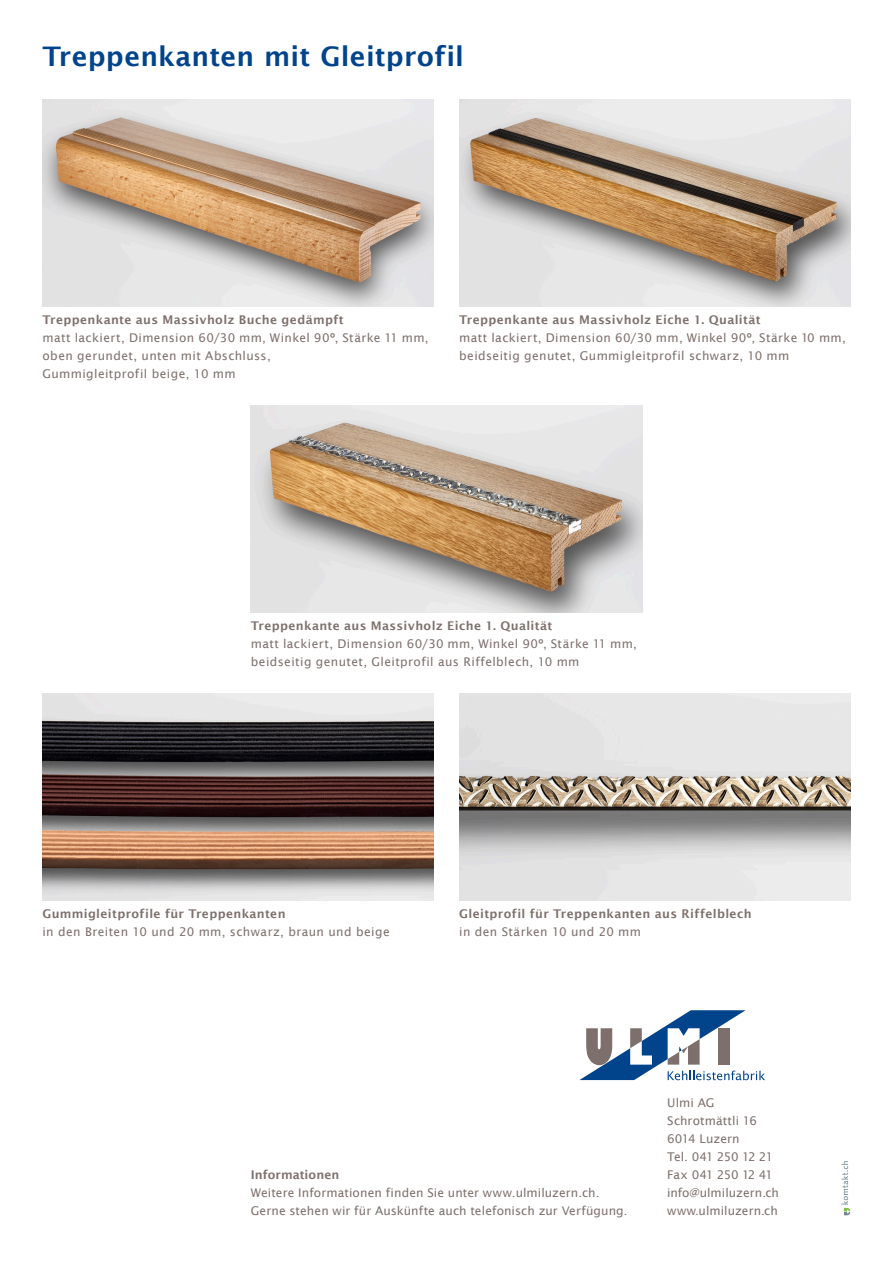
<style>
.page{position:relative;width:893px;height:1263px;background:#fff}
.page>*{position:absolute;margin:0;border:0;box-sizing:border-box;transform-origin:0 0}
.t1{font:600 27px "Lucida Sans";letter-spacing:.01em;color:#01448c}
.t2{font:12px/18px "Lucida Sans";letter-spacing:.03em;color:#7d706c}
.t3{font:600 12px "Lucida Sans";letter-spacing:.03em;color:#7d706c}
.t4{font:12px/18px "Lucida Sans";letter-spacing:.01em;color:#7d706c}
.t5{font:12px/18px "Lucida Sans";color:#7d706c}
.t6{font:600 12px "Lucida Sans";letter-spacing:.005em;color:#7d706c}
</style>
<div class="page">
<svg style="left:579px;top:1010px;width:186px;height:70px"></svg>
<svg style="left:841px;top:1161px;width:9px;height:54px"></svg>
<img style="left:43px;top:99px;width:391px;height:207px">
<img style="left:251px;top:405px;width:391px;height:207px">
<img style="left:43px;top:693px;width:391px;height:207px">
<img style="left:459px;top:99px;width:391px;height:207px">
<img style="left:459px;top:693px;width:391px;height:207px">
<h1 class="t1" style="left:43px;top:41px;width:423px">Treppenkanten mit Gleitprofil</h1>
<p class="t3" style="left:43px;top:313px;width:303px">Treppenkante aus Massivholz Buche gedämpft</p>
<p class="t2" style="left:43px;top:329px;width:388px">matt lackiert, Dimension 60/30 mm, Winkel 90º, Stärke 11 mm, oben gerundet, unten mit Abschluss,<br>Gummigleitprofil beige, 10 mm</p>
<p class="t3" style="left:459px;top:313px;width:303px">Treppenkante aus Massivholz Eiche 1. Qualität</p>
<p class="t2" style="left:459px;top:329px;width:388px">matt lackiert, Dimension 60/30 mm, Winkel 90º, Stärke 10 mm, beidseitig genutet, Gummigleitprofil schwarz, 10 mm</p>
<p class="t3" style="left:251px;top:619px;width:303px">Treppenkante aus Massivholz Eiche 1. Qualität</p>
<p class="t2" style="left:251px;top:635px;width:388px">matt lackiert, Dimension 60/30 mm, Winkel 90º, Stärke 11 mm, beidseitig genutet, Gleitprofil aus Riffelblech, 10 mm</p>
<p class="t3" style="left:43px;top:907px;width:245px">Gummigleitprofile für Treppenkanten</p>
<p class="t2" style="left:43px;top:923px;width:349px">in den Breiten 10 und 20 mm, schwarz, braun und beige</p>
<p class="t3" style="left:459px;top:907px;width:294px">Gleitprofil für Treppenkanten aus Riffelblech</p>
<p class="t2" style="left:459px;top:923px;width:183px">in den Stärken 10 und 20 mm</p>
<p class="t6" style="left:251px;top:1168px;width:90px">Informationen</p>
<p class="t4" style="left:251px;top:1184px;width:378px">Weitere Informationen finden Sie unter www.ulmiluzern.ch.<br>Gerne stehen wir für Auskünfte auch telefonisch zur Verfügung.</p>
<p class="t5" style="left:667px;top:1094px;width:113px">Ulmi AG<br>Schrotmättli 16<br>6014 Luzern<br>Tel. 041 250 12 21<br>Fax 041 250 12 41 info@ulmiluzern.ch www.ulmiluzern.ch</p>
</div>
